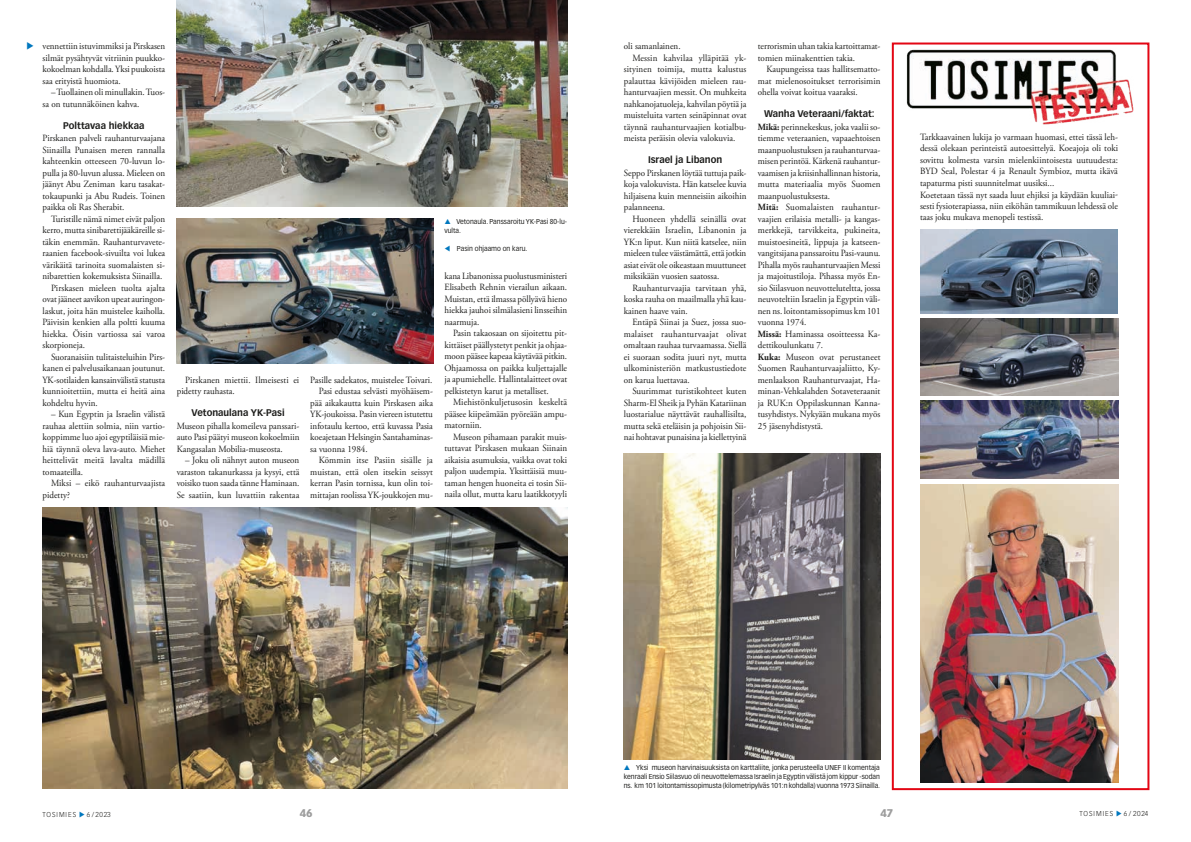
<style>
.page{position:relative;width:1191px;height:842px;background:#fff}
.page>*{position:absolute;margin:0;border:0;box-sizing:border-box;transform-origin:0 0}
.t1{font:900 11px "Vectora LT Pro";color:#9d9d9d}
.t2{font:9.5px/11.5px "Adobe Garamond Pro";color:#1d1d1b;text-align:justify;scale:.95 1}
.t3{font:700 9.5px "Vectora LT Pro";color:#1d1d1b}
.t4{font:7px/9px "Vectora LT Pro";letter-spacing:-.005em;color:#1d1d1b;scale:.95 1}
.t5{font:300 7px "Vectora LT Pro";letter-spacing:.14em;color:#1d1d1b;scale:.96 1}
.s1{color:#0077be}
.s2{font-weight:700}
</style>
<div class="page">
<div style="left:891px;top:43px;width:258px;height:747px;border:2px solid #e30614"></div>
<img style="left:920px;top:484px;width:198px;height:298px">
<img style="left:920px;top:318px;width:198px;height:78px">
<img style="left:920px;top:230px;width:198px;height:83px">
<img style="left:920px;top:401px;width:198px;height:77px">
<img style="left:906px;top:49px;width:228px;height:76px">
<img style="left:176px;top:0;width:391px;height:206px">
<img style="left:177px;top:218px;width:256px;height:145px">
<img style="left:624px;top:454px;width:256px;height:305px">
<img style="left:43px;top:507px;width:524px;height:281px">
<p class="t2" style="left:43px;top:41px;width:131px;text-indent:-16px"><span class="s1">◆</span> vennettiin istuvimmiksi ja Pirskasen silmät pysähtyvät vitriinin puukko&shy;kokoelman kohdalla. Yksi puukoista saa erityistä huomiota.</p>
<p class="t2" style="left:43px;top:87px;width:131px;text-indent:9px">– Tuollainen oli minullakin. Tuos&shy;sa on tutunnäköinen kahva.</p>
<p class="t3" style="left:63px;top:120px;width:83px">Polttavaa hiekkaa</p>
<p class="t2" style="left:43px;top:133px;width:131px">Pirskanen palveli rauhanturvaajana Siinailla Punaisen meren rannalla kahteenkin otteeseen 70-luvun lo&shy;pulla ja 80-luvun alussa. Mieleen on jäänyt Abu Zeniman karu tasakat&shy;tokaupunki ja Abu Rudeis. Toinen paikka oli Ras Sherabit.</p>
<p class="t2" style="left:51px;top:213px;width:122px">Turistille nämä nimet eivät paljon</p>
<p class="t2" style="left:43px;top:225px;width:131px">kerro, mutta sinibarettijääkäreille si-</p>
<p class="t2" style="left:43px;top:236px;width:131px">täkin enemmän. Rauhanturvavete-</p>
<p class="t2" style="left:43px;top:248px;width:131px">raanien facebook-sivuilta voi lukea</p>
<p class="t2" style="left:43px;top:259px;width:131px">värikäitä tarinoita suomalaisten si-</p>
<p class="t2" style="left:43px;top:271px;width:127px">nibarettien kokemuksista Siinailla.</p>
<p class="t2" style="left:51px;top:282px;width:122px">Pirskasen mieleen tuolta ajalta</p>
<p class="t2" style="left:43px;top:294px;width:131px">ovat jääneet aavikon upeat auringon-</p>
<p class="t2" style="left:43px;top:305px;width:131px">laskut, joita hän muistelee kaiholla.</p>
<p class="t2" style="left:43px;top:317px;width:131px">Päivisin kenkien alla poltti kuuma</p>
<p class="t2" style="left:43px;top:328px;width:131px">hiekka. Öisin vartiossa sai varoa</p>
<p class="t2" style="left:43px;top:340px;width:46px">skorpioneja.</p>
<p class="t2" style="left:51px;top:352px;width:122px">Suoranaisiin tulitaisteluihin Pirs-</p>
<p class="t2" style="left:43px;top:363px;width:130px">kanen ei palvelusaikanaan joutunut.</p>
<p class="t2" style="left:43px;top:374px;width:131px">YK-sotilaiden kansainvälistä statusta</p>
<p class="t2" style="left:43px;top:386px;width:131px">kunnioitettiin, mutta ei heitä aina</p>
<p class="t2" style="left:43px;top:397px;width:60px">kohdeltu hyvin.</p>
<p class="t2" style="left:43px;top:409px;width:131px;text-indent:9px">– Kun Egyptin ja Israelin välistä rauhaa alettiin solmia, niin vartio&shy;koppimme luo ajoi egyptiläisiä mie&shy;hiä täynnä oleva lava-auto. Miehet heittelivät meitä lavalta mädillä tomaateilla.</p>
<p class="t2" style="left:43px;top:478px;width:131px;text-indent:9px">Miksi – eikö rauhanturvaajista pidetty?</p>
<p class="t2" style="left:177px;top:374px;width:130px;text-indent:9px">Pirskanen miettii. Ilmeisesti ei pidetty rauhasta.</p>
<p class="t3" style="left:191px;top:407px;width:95px">Vetonaulana YK-Pasi</p>
<p class="t2" style="left:177px;top:420px;width:131px">Museon pihalla komeileva panssari&shy;auto Pasi päätyi museon kokoelmiin Kangasalan Mobilia-museosta.</p>
<p class="t2" style="left:177px;top:455px;width:131px;text-indent:9px">– Joku oli nähnyt auton museon varaston takanurkassa ja kysyi, että voisiko tuon saada tänne Haminaan.<br>Se saatiin, kun luvattiin rakentaa</p>
<p class="t2" style="left:310px;top:374px;width:130px">Pasille sadekatos, muistelee Toivari.</p>
<p class="t2" style="left:319px;top:386px;width:122px">Pasi edustaa selvästi myöhäisem-</p>
<p class="t2" style="left:310px;top:397px;width:131px">pää aikakautta kuin Pirskasen aika</p>
<p class="t2" style="left:310px;top:409px;width:131px">YK-joukoissa. Pasin viereen istutettu</p>
<p class="t2" style="left:310px;top:420px;width:131px">infotaulu kertoo, että kuvassa Pasia</p>
<p class="t2" style="left:310px;top:432px;width:131px">koeajetaan Helsingin Santahaminas-</p>
<p class="t2" style="left:310px;top:443px;width:62px">sa vuonna 1984.</p>
<p class="t2" style="left:319px;top:455px;width:122px">Kömmin itse Pasiin sisälle ja</p>
<p class="t2" style="left:310px;top:466px;width:131px">muistan, että olen itsekin seissyt</p>
<p class="t2" style="left:310px;top:478px;width:131px">kerran Pasin tornissa, kun olin toi-</p>
<p class="t2" style="left:310px;top:489px;width:131px">mittajan roolissa YK-joukkojen mu-</p>
<p class="t4" style="left:444px;top:217px;width:131px;text-indent:12px">Vetonaula. Panssaroitu YK-Pasi 80-lu&shy;vulta.</p>
<p class="t4" style="left:444px;top:244px;width:89px"><span class="s1">▼</span> Pasin ohjaamo on karu.</p>
<p class="t2" style="left:444px;top:270px;width:131px">kana Libanonissa puolustusministeri Elisabeth Rehnin vierailun aikaan.<br>Muistan, että ilmassa pöllyävä hieno hiekka jauhoi silmälasieni linsseihin naarmuja.</p>
<p class="t2" style="left:444px;top:328px;width:131px;text-indent:9px">Pasin takaosaan on sijoitettu pit&shy;kittäiset päällystetyt penkit ja ohjaa&shy;moon pääsee kapeaa käytävää pitkin.<br>Ohjaamossa on paikka kuljettajalle ja apumiehelle. Hallintalaitteet ovat pelkistetyn karut ja metalliset.</p>
<p class="t2" style="left:444px;top:397px;width:131px;text-indent:9px">Miehistönkuljetusosin keskeltä pääsee kiipeämään pyöreään ampu&shy;matorniin.</p>
<p class="t2" style="left:444px;top:431px;width:131px;text-indent:9px">Museon pihamaan parakit muis&shy;tuttavat Pirskasen mukaan Siinain aikaisia asumuksia, vaikka ovat toki paljon uudempia. Yksittäisiä muu&shy;taman hengen huoneita ei tosin Sii&shy;naila ollut, mutta karu laatikkotyyli</p>
<p class="t2" style="left:624px;top:41px;width:61px">oli samanlainen.</p>
<p class="t2" style="left:632px;top:52px;width:122px">Messin kahvilaa ylläpitää yk-</p>
<p class="t2" style="left:624px;top:64px;width:130px">sityinen toimija, mutta kalustus</p>
<p class="t2" style="left:624px;top:75px;width:131px">palauttaa kävijöiden mieleen rau-</p>
<p class="t2" style="left:624px;top:87px;width:131px">hanturvaajien messit. On muhkeita</p>
<p class="t2" style="left:624px;top:98px;width:131px">nahkanojatuoleja, kahvilan pöytiä ja</p>
<p class="t2" style="left:624px;top:110px;width:131px">muisteluita varten seinäpinnat ovat</p>
<p class="t2" style="left:624px;top:121px;width:131px">täynnä rauhanturvaajien kotialbu-</p>
<p class="t2" style="left:624px;top:133px;width:119px">meista peräisin olevia valokuvia.</p>
<p class="t3" style="left:648px;top:154px;width:76px">Israel ja Libanon</p>
<p class="t2" style="left:624px;top:167px;width:131px">Seppo Pirskanen löytää tuttuja paik&shy;koja valokuvista. Hän katselee kuvia hiljaisena kuin menneisiin aikoihin palanneena.</p>
<p class="t2" style="left:624px;top:213px;width:131px;text-indent:9px">Huoneen yhdellä seinällä ovat vierekkäin Israelin, Libanonin ja YK:n liput. Kun niitä katselee, niin mieleen tulee väistämättä, että jotkin asiat eivät ole oikeastaan muuttuneet miksikään vuosien saatossa.</p>
<p class="t2" style="left:624px;top:283px;width:131px;text-indent:9px">Rauhanturvaajia tarvitaan yhä, koska rauha on maailmalla yhä kau&shy;kainen haave vain.</p>
<p class="t2" style="left:624px;top:317px;width:131px;text-indent:9px">Entäpä Siinai ja Suez, jossa suo&shy;malaiset rauhanturvaajat olivat omaltaan rauhaa turvaamassa. Siellä ei suoraan sodita juuri nyt, mutta ulkoministeriön matkustustiedote on karua luettavaa.</p>
<p class="t2" style="left:624px;top:386px;width:131px;text-indent:9px">Suurimmat turistikohteet kuten Sharm-El Sheik ja Pyhän Katariinan luostarialue näyttävät rauhallisilta, mutta sekä eteläisin ja pohjoisin Sii&shy;nai hohtavat punaisina ja kiellettyinä</p>
<p class="t2" style="left:758px;top:41px;width:131px">terrorismin uhan takia kartoittamat&shy;tomien miinakenttien takia.</p>
<p class="t2" style="left:758px;top:64px;width:131px;text-indent:9px">Kaupungeissa taas hallitsematto&shy;mat mielenosoitukset terrorisimin ohella voivat koitua vaaraksi.</p>
<p class="t3" style="left:764px;top:108px;width:112px">Wanha Veteraani/faktat:</p>
<p class="t2" style="left:758px;top:121px;width:131px;text-align:left"><span class="s2">Mikä:</span> perinnekeskus, joka vaalii so&shy;tiemme veteraanien, vapaaehtoisen maanpuolustuksen ja rauhanturvaa&shy;misen perintöä. Kärkenä rauhantur&shy;vaamisen ja kriisinhallinnan historia, mutta materiaalia myös Suomen maanpuolustuksesta.<br><span class="s2">Mitä:</span> Suomalaisten rauhantur&shy;vaajien erilaisia metalli- ja kangas&shy;merkkejä, tarvikkeita, pukineita, muistoesineitä, lippuja ja katseen&shy;vangitsijana panssaroitu Pasi-vaunu.<br>Pihalla myös rauhanturvaajien Messi ja majoitustiloja. Pihassa myös En&shy;sio Siilasvuon neuvotteluteltta, jossa neuvoteltiin Israelin ja Egyptin väli&shy;nen ns. loitontamissopimus km 101 vuonna 1974.<br><span class="s2">Missä:</span> Haminassa osoitteessa Ka&shy;dettikoulunkatu 7.<br><span class="s2">Kuka:</span> Museon ovat perustaneet Suomen Rauhanturvaajaliitto, Ky&shy;menlaakson Rauhanturvaajat, Ha&shy;minan-Vehkalahden Sotaveteraanit ja RUK:n Oppilaskunnan Kanna&shy;tusyhdistys. Nykyään mukana myös 25 jäsenyhdistystä.</p>
<p class="t2" style="left:920px;top:132px;width:210px;text-align:left">Tarkkaavainen lukija jo varmaan huomasi, ettei tässä leh&shy;dessä olekaan perinteistä autoesittelyä. Koeajoja oli toki sovittu kolmesta varsin mielenkiintoisesta uutuudesta:<br>BYD Seal, Polestar 4 ja Renault Symbioz, mutta ikävä tapaturma pisti suunnitelmat uusiksi...<br>Koetetaan tässä nyt saada luut ehjiksi ja käydään kuuliai&shy;sesti fysioterapiassa, niin eiköhän tammikuun lehdessä ole taas joku mukava menopeli testissä.</p>
<p class="t4" style="left:624px;top:763px;width:271px;text-align:justify;text-indent:12px">Yksi museon harvinaisuuksista on karttaliite, jonka perusteella UNEF II komentaja kenraali Ensio Siilasvuo oli neuvottelemassa Israelin ja Egyptin välistä jom kippur -sodan ns. km 101 loitontamissopimusta (kilometripylväs 101:n kohdalla) vuonna 1973 Siinailla.</p>
<p class="t5" style="left:43px;top:810px;width:72px">TOSIMIES <span class="s1">◆</span> 6 /2023</p>
<p class="t1" style="left:300px;top:806px;width:14px">46</p>
<p class="t1" style="left:880px;top:807px;width:14px">47</p>
<p class="t5" style="left:1079px;top:809px;width:73px">TOSIMIES <span class="s1">◆</span> 6 / 2024</p>
</div>
